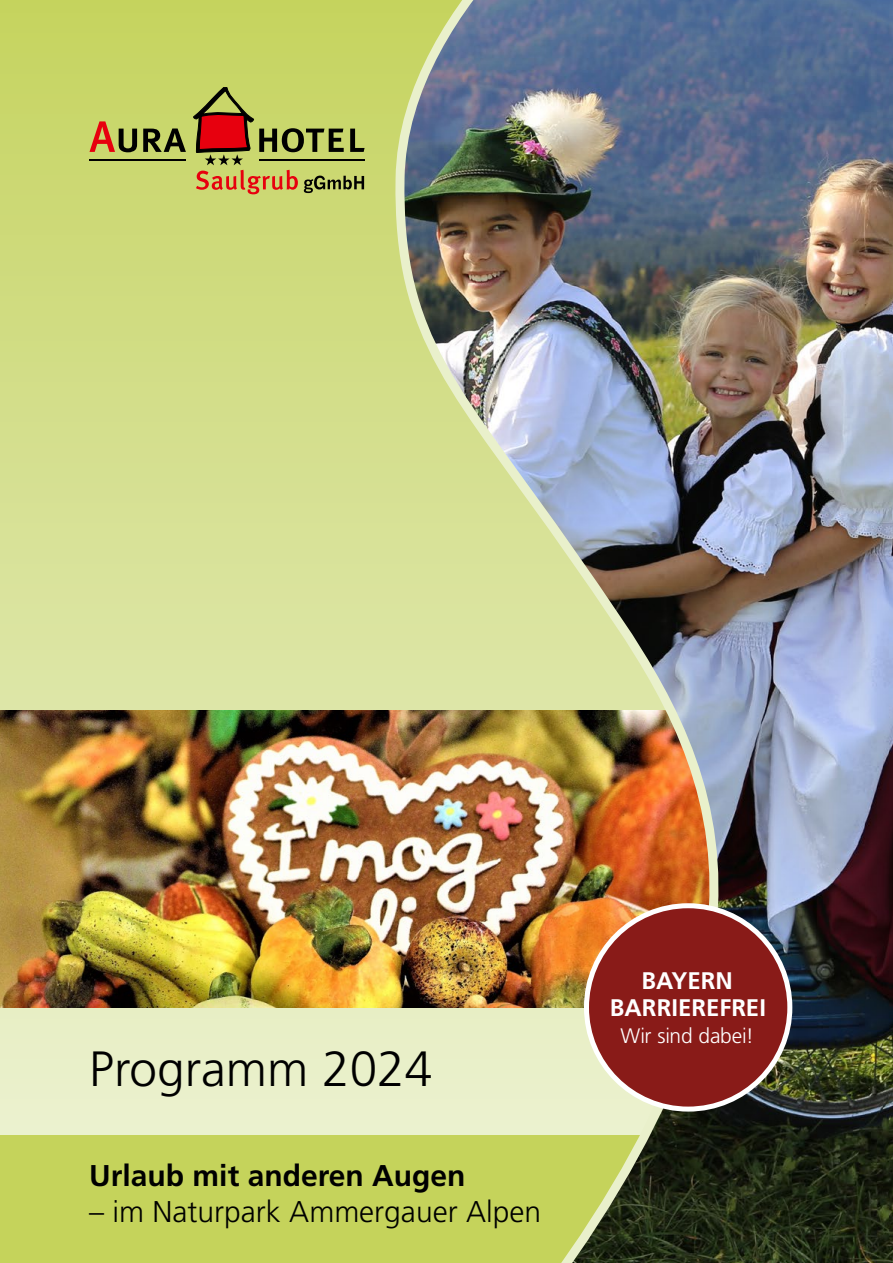
<style>
.page{position:relative;width:893px;height:1263px;background:#fff}
.page>*{position:absolute;margin:0;border:0;box-sizing:border-box;transform-origin:0 0}
.t1{font:300 49.5px "Frutiger LT Std";color:#000}
.t2{font:300 30px "Frutiger LT Std";color:#000}
.t3{font:700 30px "Frutiger LT Std";color:#000}
.t4{font:700 24px/27px "Frutiger LT Std";color:#fff;text-align:center}
.t5{font:300 21px "Frutiger LT Std";letter-spacing:-.01em;color:#fff}
</style>
<div class="page">
<svg style="left:0;top:0;width:388px;height:1135px;background:#d5e090"></svg>
<div style="left:0;top:1135px;width:893px;height:128px;background:#c5d35b"></div>
<img style="left:0;top:710px;width:388px;height:297px">
<img style="left:833px;top:0;width:60px;height:1263px">
<img style="left:388px;top:0;width:445px;height:1263px">
<div style="left:586px;top:906px;width:204px;height:203px;background:#891b18;border-radius:50%"></div>
<div style="left:584px;top:903px;width:208px;height:208px;border:5px solid #fff;border-radius:50%"></div>
<svg style="left:89px;top:121px;width:48px;height:31px"></svg>
<svg style="left:143px;top:128px;width:43px;height:24px"></svg>
<hr style="left:89px;top:159px;width:97px;height:1px;background:#000">
<svg style="left:192px;top:87px;width:173px;height:107px;background:#af9e52"></svg>
<h1 class="t1" style="left:89px;top:1040px;width:344px">Programm 2024</h1>
<p class="t3" style="left:89px;top:1158px;width:378px">Urlaub mit anderen Augen</p>
<p class="t2" style="left:89px;top:1195px;width:453px">– im Naturpark Ammergauer Alpen</p>
<p class="t4" style="left:610px;top:968px;width:158px">BAYERN<br>BARRIEREFREI</p>
<p class="t5" style="left:620px;top:1024px;width:135px">Wir sind dabei!</p>
</div>
